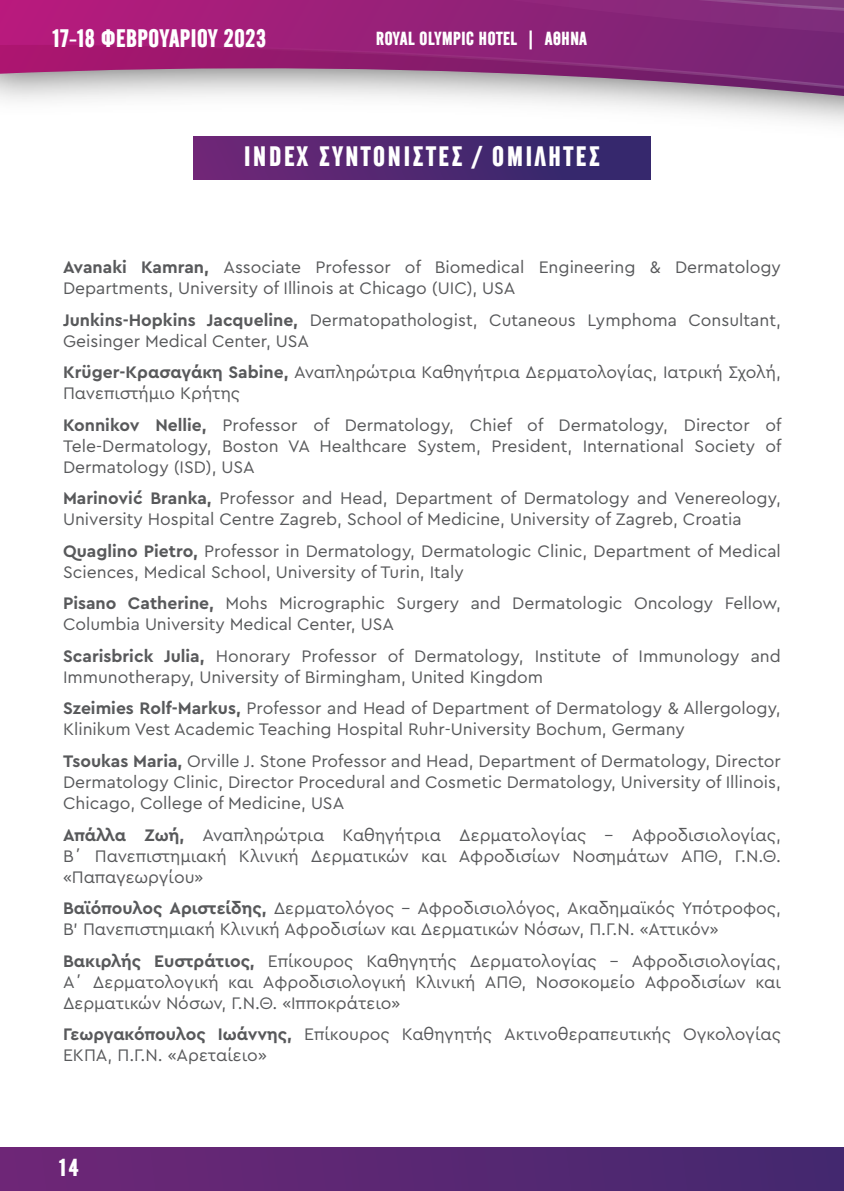
<style>
.page{position:relative;width:844px;height:1191px;background:#fff}
.page>*{position:absolute;margin:0;border:0;box-sizing:border-box;transform-origin:0 0}
.t1{font:500 28px "CF Blast Gothic";letter-spacing:.075em;color:#fff}
.t2{font:500 25.2px "CF Blast Gothic";color:#fff}
.t3{font:500 24.5px "CF Blast Gothic";color:#fff}
.t4{font:500 18.9px "CF Blast Gothic";color:#fff}
.t5{font:17.5px/21px "Cera Pro";color:#58595b}
.s1{font-weight:700}
</style>
<div class="page">
<svg style="left:0;top:0;width:843px;height:42px;background:#972279"></svg>
<svg style="left:0;top:42px;width:843px;height:138px"></svg>
<div style="left:0;top:1147px;width:843px;height:44px;background:linear-gradient(to right,#6f2677,#43286f)"></div>
<div style="left:193px;top:136px;width:457px;height:43px;background:linear-gradient(to right,#6f2777,#2d296b)"></div>
<h2 class="t2" style="left:53px;top:25px;width:215px">17-18 ΦΕΒΡΟΥΑΡΙΟΥ 2023</h2>
<p class="t4" style="left:376px;top:28px;width:213px">ROYAL OLYMPIC HOTEL | ΑΘΗΝΑ</p>
<h1 class="t1" style="left:244px;top:142px;width:358px">INDEX ΣΥΝΤΟΝΙΣΤΕΣ / ΟΜΙΛΗΤΕΣ</h1>
<p class="t5" style="left:63px;top:256px;width:719px"><span class="s1">Avanaki Kamran,</span> Associate Professor of Biomedical Engineering &amp; Dermatology<br>Departments, University of Illinois at Chicago (UIC), USA</p>
<p class="t5" style="left:63px;top:309px;width:719px"><span class="s1">Junkins-Hopkins Jacqueline,</span> Dermatopathologist, Cutaneous Lymphoma Consultant,<br>Geisinger Medical Center, USA</p>
<p class="t5" style="left:63px;top:361px;width:719px"><span class="s1">Krüger-Κρασαγάκη Sabine,</span> Αναπληρώτρια Καθηγήτρια Δερματολογίας, Ιατρική Σχολή,<br>Πανεπιστήμιο Κρήτης</p>
<p class="t5" style="left:63px;top:414px;width:719px;text-align:justify"><span class="s1">Konnikov Nellie,</span> Professor of Dermatology, Chief of Dermatology, Director of Tele-Dermatology, Boston VA Healthcare System, President, International Society of Dermatology (ISD), USA</p>
<p class="t5" style="left:63px;top:487px;width:719px"><span class="s1">Marinović Branka,</span> Professor and Head, Department of Dermatology and Venereology,<br>University Hospital Centre Zagreb, School of Medicine, University of Zagreb, Croatia</p>
<p class="t5" style="left:63px;top:540px;width:719px"><span class="s1">Quaglino Pietro,</span> Professor in Dermatology, Dermatologic Clinic, Department of Medical<br>Sciences, Medical School, University of Turin, Italy</p>
<p class="t5" style="left:63px;top:592px;width:719px"><span class="s1">Pisano Catherine,</span> Mohs Micrographic Surgery and Dermatologic Oncology Fellow,<br>Columbia University Medical Center, USA</p>
<p class="t5" style="left:63px;top:645px;width:719px"><span class="s1">Scarisbrick Julia,</span> Honorary Professor of Dermatology, Institute of Immunology and<br>Immunotherapy, University of Birmingham, United Kingdom</p>
<p class="t5" style="left:63px;top:697px;width:719px"><span class="s1">Szeimies Rolf-Markus,</span> Professor and Head of Department of Dermatology &amp; Allergology,<br>Klinikum Vest Academic Teaching Hospital Ruhr-University Bochum, Germany</p>
<p class="t5" style="left:63px;top:750px;width:719px;text-align:justify"><span class="s1">Tsoukas Maria,</span> Orville J. Stone Professor and Head, Department of Dermatology, Director Dermatology Clinic, Director Procedural and Cosmetic Dermatology, University of Illinois, Chicago, College of Medicine, USA</p>
<p class="t5" style="left:63px;top:823px;width:719px;text-align:justify"><span class="s1">Απάλλα Ζωή,</span> Αναπληρώτρια Καθηγήτρια Δερματολογίας - Αφροδισιολογίας, Β΄ Πανεπιστημιακή Κλινική Δερματικών και Αφροδισίων Νοσημάτων ΑΠΘ, Γ.Ν.Θ. «Παπαγεωργίου»</p>
<p class="t5" style="left:63px;top:897px;width:719px"><span class="s1">Βαϊόπουλος Αριστείδης,</span> Δερματολόγος - Αφροδισιολόγος, Ακαδημαϊκός Υπότροφος,<br>Β’ Πανεπιστημιακή Κλινική Αφροδισίων και Δερματικών Νόσων, Π.Γ.Ν. «Αττικόν»</p>
<p class="t5" style="left:63px;top:949px;width:719px;text-align:justify"><span class="s1">Βακιρλής Ευστράτιος,</span> Επίκουρος Καθηγητής Δερματολογίας - Αφροδισιολογίας, Α΄ Δερματολογική και Αφροδισιολογική Κλινική ΑΠΘ, Νοσοκομείο Αφροδισίων και Δερματικών Νόσων, Γ.Ν.Θ. «Ιπποκράτειο»</p>
<p class="t5" style="left:63px;top:1023px;width:719px"><span class="s1">Γεωργακόπουλος Ιωάννης,</span> Επίκουρος Καθηγητής Ακτινοθεραπευτικής Ογκολογίας<br>ΕΚΠΑ, Π.Γ.Ν. «Αρεταίειο»</p>
<h3 class="t3" style="left:60px;top:1154px;width:21px">14</h3>
</div>
